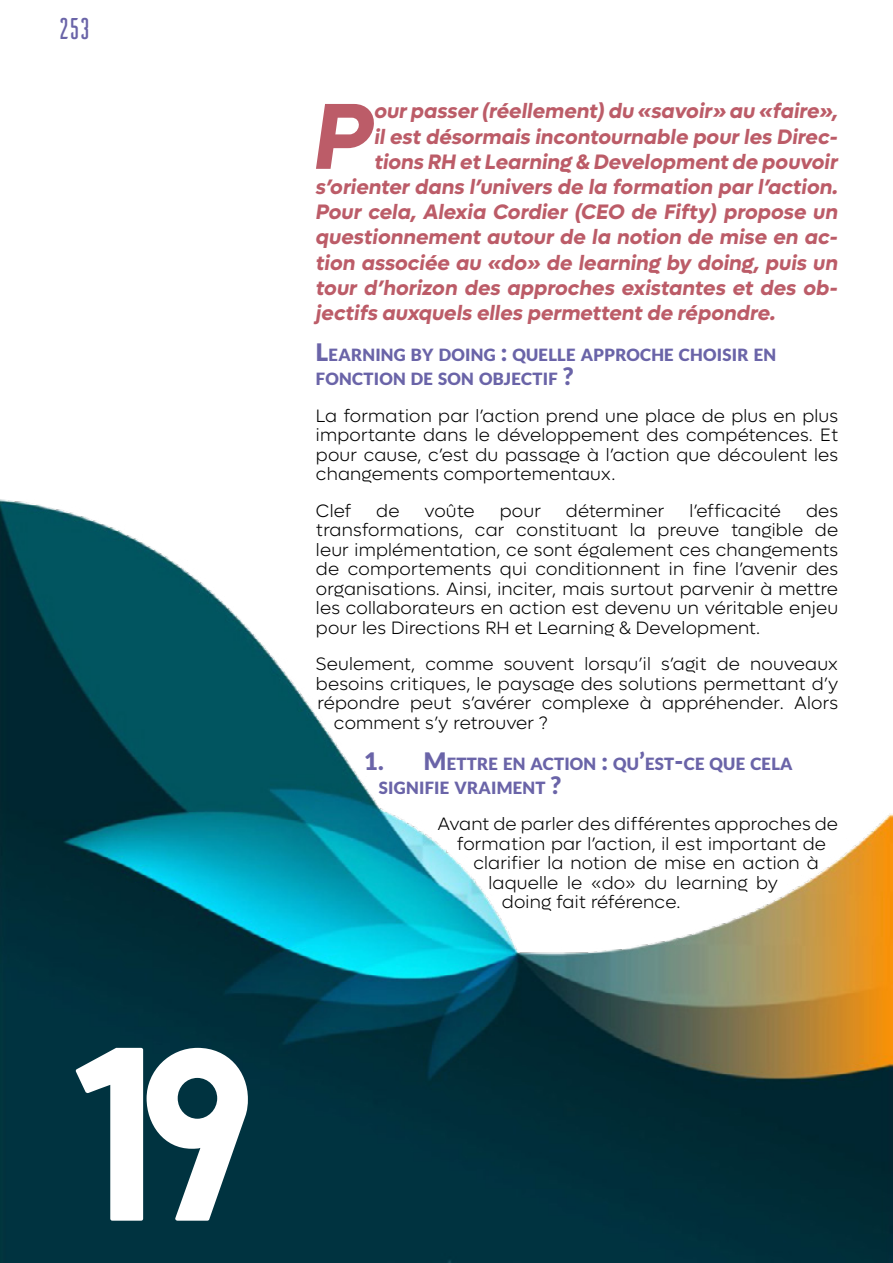
<style>
.page{position:relative;width:893px;height:1263px;background:#fff}
.page>*{position:absolute;margin:0;border:0;box-sizing:border-box;transform-origin:0 0}
.t1{font:216px "Blanka";color:#fff}
.t2{font:italic 700 94.05px "Lufga";color:#bc5c68}
.t3{font:30px "Ailerons";color:#6a64a8}
.t4{font:italic 700 21px "Lufga";color:#bc5c68}
.t5{font:300 18px/19.5px "Lufga";letter-spacing:.01em;color:#000;text-align:justify}
.t6{font:900 16.8px/24px "Lato";letter-spacing:.015em;color:#6a64a8}
.s1{font-size:24px}
</style>
<div class="page">
<img style="left:0;top:499px;width:893px;height:764px">
<h3 class="t3" style="left:55px;top:14px;width:41px">253</h3>
<h1 class="t1" style="left:76px;top:1020px;width:179px">19</h1>
<h2 class="t2" style="left:313px;top:80px;width:61px">P</h2>
<p class="t4" style="left:374px;top:99px;width:465px">our passer (réellement) du «savoir» au «faire»,</p>
<p class="t4" style="left:374px;top:124px;width:465px">il est désormais incontournable pour les Direc-</p>
<p class="t4" style="left:374px;top:149px;width:465px">tions RH et Learning &amp; Development de pouvoir</p>
<p class="t4" style="left:316px;top:174px;width:524px">s’orienter dans l’univers de la formation par l’action.</p>
<p class="t4" style="left:316px;top:199px;width:524px">Pour cela, Alexia Cordier (CEO de Fifty) propose un</p>
<p class="t4" style="left:316px;top:225px;width:523px">questionnement autour de la notion de mise en ac-</p>
<p class="t4" style="left:316px;top:250px;width:524px">tion associée au «do» de learning by doing, puis un</p>
<p class="t4" style="left:316px;top:275px;width:523px">tour d’horizon des approches existantes et des ob-</p>
<p class="t4" style="left:316px;top:300px;width:461px">jectifs auxquels elles permettent de répondre.</p>
<p class="t6" style="left:316px;top:343px;width:462px"><span class="s1">L</span>EARNING BY DOING <span class="s1">:</span> QUELLE APPROCHE CHOISIR EN<br>FONCTION DE SON OBJECTIF <span class="s1">?</span></p>
<p class="t5" style="left:316px;top:406px;width:524px">La formation par l’action prend une place de plus en plus importante dans le développement des compétences. Et pour cause, c’est du passage à l’action que découlent les changements comportementaux.</p>
<p class="t5" style="left:316px;top:501px;width:37px">Clef</p>
<p class="t5" style="left:376px;top:501px;width:25px">de</p>
<p class="t5" style="left:424px;top:501px;width:52px">voûte</p>
<p class="t5" style="left:500px;top:501px;width:43px">pour</p>
<p class="t5" style="left:566px;top:501px;width:100px">déterminer</p>
<p class="t5" style="left:689px;top:501px;width:93px">l’efficacité</p>
<p class="t5" style="left:316px;top:501px;width:524px;text-indent:490px">des transformations, car constituant la preuve tangible de leur implémentation, ce sont également ces changements de comportements qui conditionnent in fine l’avenir des organisations. Ainsi, inciter, mais surtout parvenir à mettre les collaborateurs en action est devenu un véritable enjeu pour les Directions RH et Learning &amp; Development.</p>
<p class="t5" style="left:316px;top:655px;width:524px">Seulement, comme souvent lorsqu’il s’agit de nouveaux</p>
<p class="t5" style="left:316px;top:674px;width:524px">besoins critiques, le paysage des solutions permettant d’y</p>
<p class="t5" style="left:317px;top:694px;width:522px">répondre peut s’avérer complexe à appréhender. Alors</p>
<p class="t5" style="left:334px;top:713px;width:215px">comment s’y retrouver ?</p>
<p class="t6" style="left:379px;top:751px;width:415px;text-indent:-15px"><span class="s1">1. M</span>ETTRE EN ACTION <span class="s1">:</span> QU<span class="s1">’</span>EST<span class="s1">-</span>CE QUE CELA<br>SIGNIFIE VRAIMENT <span class="s1">?</span></p>
<p class="t5" style="left:437px;top:815px;width:402px">Avant de parler des différentes approches de</p>
<p class="t5" style="left:457px;top:834px;width:371px">formation par l’action, il est important de</p>
<p class="t5" style="left:473px;top:854px;width:347px">clarifier la notion de mise en action à</p>
<p class="t5" style="left:488px;top:873px;width:291px">laquelle le «do» du learning by</p>
<p class="t5" style="left:502px;top:893px;width:180px">doing fait référence.</p>
</div>
